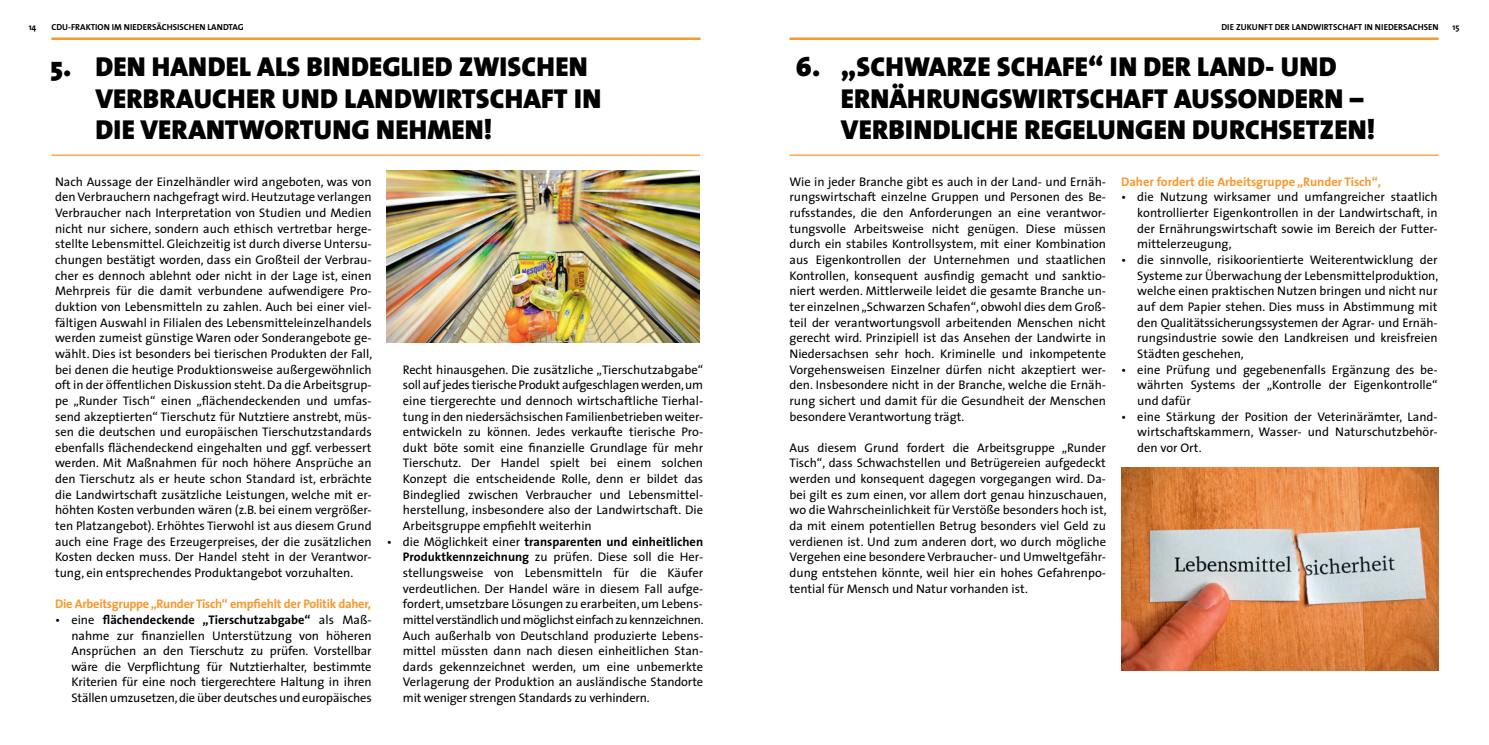
<style>
.page{position:relative;width:1489px;height:745px;background:#fff}
.page>*{position:absolute;margin:0;border:0;box-sizing:border-box;transform-origin:0 0}
.t1{font:900 27.5px/31.2px "The Sans";letter-spacing:.005em;color:#000}
.t2{font:12.5px/15.6px "The Sans";color:#000;text-align:justify}
.t3{font:700 12.5px "The Sans";letter-spacing:-.02em;color:#f8982d}
.t4{font:700 12.5px "The Sans";color:#f8982d}
.t5{font:700 8.75px "The Sans";color:#000}
.s1{font-weight:700}
</style>
<div class="page">
<hr style="left:51px;top:37px;width:649px;height:3px;background:#f8982d">
<hr style="left:789px;top:37px;width:649px;height:3px;background:#f8982d">
<hr style="left:789px;top:154px;width:649px;height:2px;background:#f8982d">
<img style="left:1121px;top:467px;width:317px;height:203px">
<img style="left:386px;top:170px;width:313px;height:172px">
<hr style="left:51px;top:154px;width:649px;height:2px;background:#f8982d">
<p class="t5" style="left:29px;top:19px;width:9px">14</p>
<p class="t5" style="left:51px;top:19px;width:194px">CDU-FRAKTION IM NIEDERSÄCHSISCHEN LANDTAG</p>
<p class="t5" style="left:1221px;top:19px;width:219px">DIE ZUKUNFT DER LANDWIRTSCHAFT IN NIEDERSACHSEN</p>
<p class="t5" style="left:1452px;top:19px;width:9px">15</p>
<p class="t1" style="left:95px;top:51px;width:507px;text-indent:-45px">5. DEN HANDEL ALS BINDEGLIED ZWISCHEN<br>VERBRAUCHER UND LANDWIRTSCHAFT IN</p>
<p class="t1" style="left:95px;top:113px;width:398px">DIE VERANTWORTUNG NEHMEN!</p>
<p class="t2" style="left:55px;top:173px;width:318px">Nach Aussage der Einzelhändler wird angeboten, was von den Verbrauchern nachgefragt wird. Heutzutage verlangen Verbraucher nach Interpretation von Studien und Medien nicht nur sichere, sondern auch ethisch vertretbar herge&shy;stellte Lebensmittel. Gleichzeitig ist durch diverse Untersu&shy;chungen bestätigt worden, dass ein Großteil der Verbrau&shy;cher es dennoch ablehnt oder nicht in der Lage ist, einen Mehrpreis für die damit verbundene aufwendigere Pro&shy;duktion von Lebensmitteln zu zahlen. Auch bei einer viel&shy;fältigen Auswahl in Filialen des Lebensmitteleinzelhandels werden zumeist günstige Waren oder Sonderangebote ge&shy;wählt. Dies ist besonders bei tierischen Produkten der Fall, bei denen die heutige Produktionsweise außergewöhnlich oft in der öffentlichen Diskussion steht. Da die Arbeitsgrup&shy;pe „Runder Tisch“ einen „flächendeckenden und umfas&shy;send akzeptierten“ Tierschutz für Nutztiere anstrebt, müs&shy;sen die deutschen und europäischen Tierschutzstandards ebenfalls flächendeckend eingehalten und ggf. verbessert werden. Mit Maßnahmen für noch höhere Ansprüche an den Tierschutz als er heute schon Standard ist, erbrächte die Landwirtschaft zusätzliche Leistungen, welche mit er&shy;höhten Kosten verbunden wären (z.B. bei einem vergrößer&shy;ten Platzangebot). Erhöhtes Tierwohl ist aus diesem Grund auch eine Frage des Erzeugerpreises, der die zusätzlichen Kosten decken muss. Der Handel steht in der Verantwor&shy;tung, ein entsprechendes Produktangebot vorzuhalten.</p>
<p class="t3" style="left:55px;top:593px;width:317px">Die Arbeitsgruppe„Runder Tisch“ empfiehlt der Politik daher,</p>
<p class="t2" style="left:71px;top:611px;width:302px;text-indent:-16px">• eine <span class="s1">flächendeckende „Tierschutzabgabe“</span> als Maß&shy;nahme zur finanziellen Unterstützung von höheren Ansprüchen an den Tierschutz zu prüfen. Vorstellbar wäre die Verpflichtung für Nutztierhalter, bestimmte Kriterien für eine noch tiergerechtere Haltung in ihren Ställen umzusetzen, die über deutsches und europäisches</p>
<p class="t2" style="left:403px;top:361px;width:302px">Recht hinausgehen. Die zusätzliche „Tierschutzabgabe“ soll auf jedes tierische Produkt aufgeschlagen werden, um eine tiergerechte und dennoch wirtschaftliche Tierhal&shy;tung in den niedersächsischen Familienbetrieben weiter&shy;entwickeln zu können. Jedes verkaufte tierische Pro&shy;dukt böte somit eine finanzielle Grundlage für mehr Tierschutz. Der Handel spielt bei einem solchen Konzept die entscheidende Rolle, denn er bildet das Bindeglied zwischen Verbraucher und Lebensmittel&shy;herstellung, insbesondere also der Landwirtschaft. Die Arbeitsgruppe empfiehlt weiterhin</p>
<p class="t2" style="left:403px;top:533px;width:302px;text-indent:-16px">• die Möglichkeit einer <span class="s1">transparenten und einheitlichen Produktkennzeichnung</span> zu prüfen. Diese soll die Her&shy;stellungsweise von Lebensmitteln für die Käufer verdeutlichen. Der Handel wäre in diesem Fall aufge&shy;fordert, umsetzbare Lösungen zu erarbeiten, um Lebens&shy;mittel verständlich und möglichst einfach zu kennzeichnen.<br>Auch außerhalb von Deutschland produzierte Lebens&shy;mittel müssten dann nach diesen einheitlichen Stan&shy;dards gekennzeichnet werden, um eine unbemerkte Verlagerung der Produktion an ausländische Standorte mit weniger strengen Standards zu verhindern.</p>
<p class="t1" style="left:840px;top:51px;width:536px;text-indent:-45px">6. „SCHWARZE SCHAFE“ IN DER LAND- UND<br>ERNÄHRUNGSWIRTSCHAFT AUSSONDERN –<br>VERBINDLICHE REGELUNGEN DURCHSETZEN!</p>
<p class="t2" style="left:789px;top:173px;width:318px">Wie in jeder Branche gibt es auch in der Land- und Ernäh&shy;rungswirtschaft einzelne Gruppen und Personen des Be&shy;rufsstandes, die den Anforderungen an eine verantwor&shy;tungsvolle Arbeitsweise nicht genügen. Diese müssen durch ein stabiles Kontrollsystem, mit einer Kombination aus Eigenkontrollen der Unternehmen und staatlichen Kontrollen, konsequent ausfindig gemacht und sanktio&shy;niert werden. Mittlerweile leidet die gesamte Branche un&shy;ter einzelnen „Schwarzen Schafen“, obwohl dies dem Groß&shy;teil der verantwortungsvoll arbeitenden Menschen nicht gerecht wird. Prinzipiell ist das Ansehen der Landwirte in Niedersachsen sehr hoch. Kriminelle und inkompetente Vorgehensweisen Einzelner dürfen nicht akzeptiert wer&shy;den. Insbesondere nicht in der Branche, welche die Ernäh&shy;rung sichert und damit für die Gesundheit der Menschen besondere Verantwortung trägt.</p>
<p class="t2" style="left:789px;top:439px;width:318px">Aus diesem Grund fordert die Arbeitsgruppe „Runder Tisch“, dass Schwachstellen und Betrügereien aufgedeckt werden und konsequent dagegen vorgegangen wird. Da&shy;bei gilt es zum einen, vor allem dort genau hinzuschauen, wo die Wahrscheinlichkeit für Verstöße besonders hoch ist, da mit einem potentiellen Betrug besonders viel Geld zu verdienen ist. Und zum anderen dort, wo durch mögliche Vergehen eine besondere Verbraucher- und Umweltgefähr&shy;dung entstehen könnte, weil hier ein hohes Gefahrenpo&shy;tential für Mensch und Natur vorhanden ist.</p>
<p class="t4" style="left:1120px;top:171px;width:261px">Daher fordert die Arbeitsgruppe „Runder Tisch“,</p>
<p class="t2" style="left:1137px;top:189px;width:302px;text-indent:-16px">• die Nutzung wirksamer und umfangreicher staatlich kontrollierter Eigenkontrollen in der Landwirtschaft, in der Ernährungswirtschaft sowie im Bereich der Futter&shy;mittelerzeugung,</p>
<p class="t2" style="left:1137px;top:251px;width:302px;text-indent:-16px">• die sinnvolle, risikoorientierte Weiterentwicklung der Systeme zur Überwachung der Lebensmittelproduktion, welche einen praktischen Nutzen bringen und nicht nur auf dem Papier stehen. Dies muss in Abstimmung mit den Qualitätssicherungssystemen der Agrar- und Ernäh&shy;rungsindustrie sowie den Landkreisen und kreisfreien Städten geschehen,</p>
<p class="t2" style="left:1137px;top:361px;width:302px;text-indent:-16px">• eine Prüfung und gegebenenfalls Ergänzung des be&shy;währten Systems der „Kontrolle der Eigenkontrolle“ und dafür</p>
<p class="t2" style="left:1137px;top:408px;width:302px;text-indent:-16px">• eine Stärkung der Position der Veterinärämter, Land&shy;wirtschaftskammern, Wasser- und Naturschutzbehör&shy;den vor Ort.</p>
</div>
